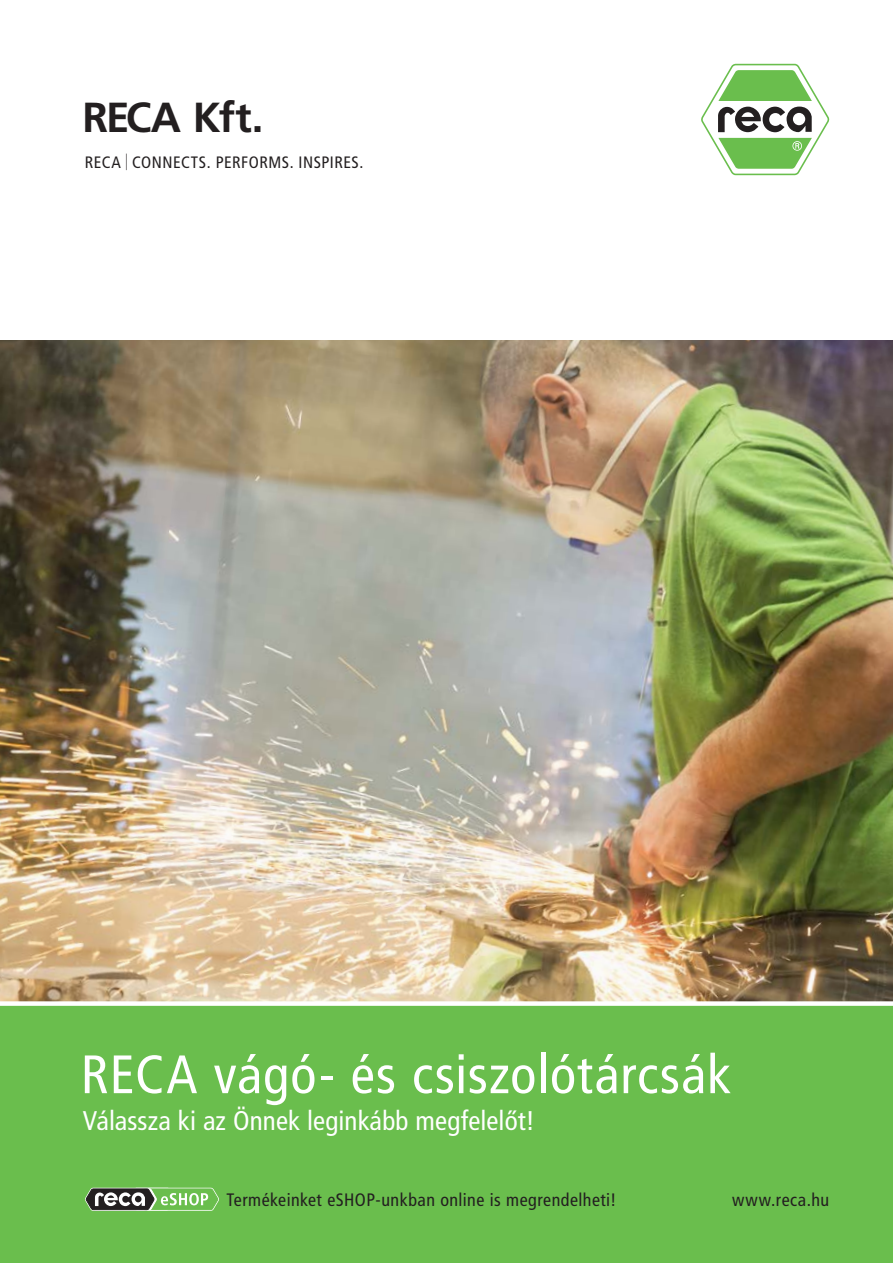
<style>
.page{position:relative;width:893px;height:1263px;background:#fff}
.page>*{position:absolute;margin:0;border:0;box-sizing:border-box;transform-origin:0 0}
.t1{font:condensed 54px "Frutiger LT Pro";letter-spacing:.015em;color:#fff}
.t2{font:700 42px "Frutiger LT Pro";letter-spacing:-.05em;color:#231f20}
.t3{font:condensed 27px "Frutiger LT Pro";letter-spacing:.005em;color:#fff}
.t4{font:condensed 18px "Frutiger LT Pro";letter-spacing:.025em;color:#231f20}
.t5{font:condensed 16.5px "Frutiger LT Pro";letter-spacing:.03em;color:#231f20}
</style>
<div class="page">
<div style="left:0;top:1003px;width:893px;height:260px;background:#6abe4d"></div>
<img style="left:0;top:340px;width:893px;height:661px">
<div style="left:0;top:1001px;width:893px;height:5px;background:#fff"></div>
<svg style="left:701px;top:63px;width:129px;height:113px"></svg>
<svg style="left:85px;top:1187px;width:134px;height:24px"></svg>
<h2 class="t2" style="left:83px;top:93px;width:182px">RECA Kft.</h2>
<p class="t5" style="left:85px;top:153px;width:280px">RECA | CONNECTS. PERFORMS. INSPIRES.</p>
<h1 class="t1" style="left:81px;top:1043px;width:652px">RECA vágó- és csiszolótárcsák</h1>
<h3 class="t3" style="left:83px;top:1105px;width:454px">Válassza ki az Önnek leginkább megfelelőt!</h3>
<p class="t4" style="left:226px;top:1190px;width:392px">Termékeinket eSHOP-unkban online is megrendelheti!</p>
<p class="t4" style="left:732px;top:1190px;width:99px">www.reca.hu</p>
</div>
